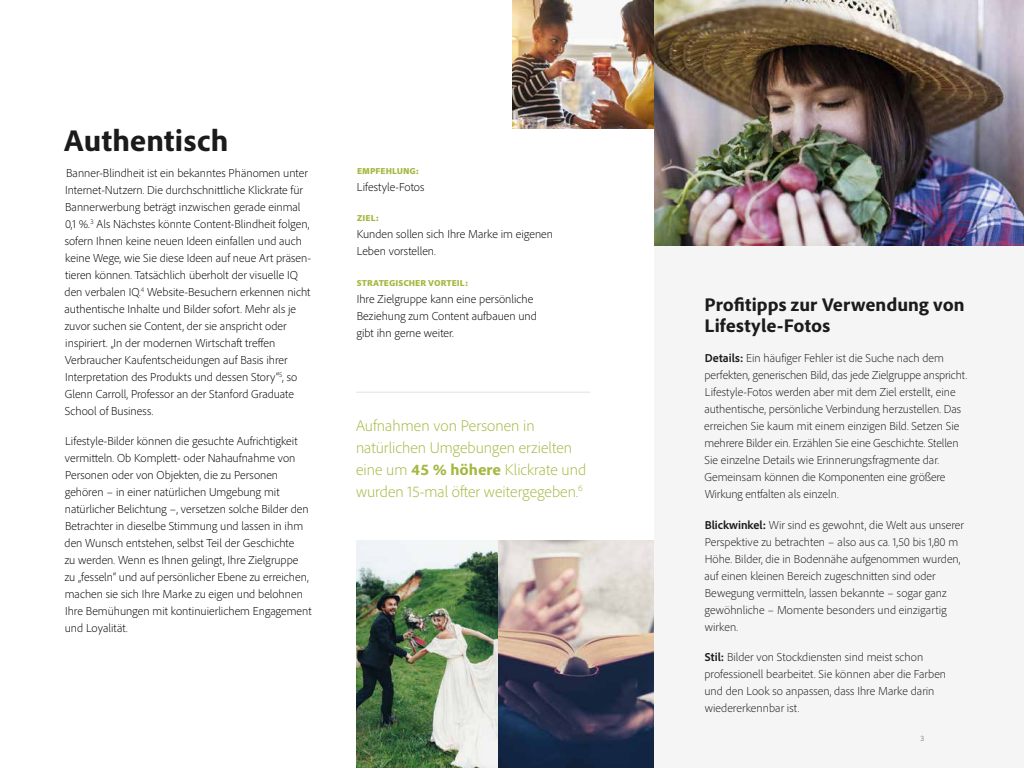
<style>
.page{position:relative;width:1024px;height:768px;background:#fff}
.page>*{position:absolute;margin:0;border:0;box-sizing:border-box;transform-origin:0 0}
.t1{font:800 31px "Adobe Clean";letter-spacing:.005em;color:#1c1b1b}
.t2{font:800 19px/21px "Adobe Clean";color:#1c1b1b}
.t3{font:300 16px/22px "Adobe Clean";color:#a4b83f}
.t4{font:300 12px/17px "Adobe Clean";color:#000}
.t5{font:300 12px/17px "Adobe Clean";color:#1c1b1b}
.t6{font:900 9px "Adobe Clean";color:#a4b83f}
.t7{font:300 8px "Adobe Clean";color:#5a5a5a}
.s1{font-weight:800}
.s2{font-weight:700}
</style>
<div class="page">
<img style="left:512px;top:0;width:142px;height:128px">
<img style="left:654px;top:0;width:370px;height:245px">
<hr style="left:356px;top:392px;width:234px;height:1px;background:#e1e1e1">
<img style="left:356px;top:540px;width:298px;height:228px">
<div style="left:654px;top:246px;width:370px;height:522px;background:#f5f5f5"></div>
<h1 class="t1" style="left:64px;top:120px;width:166px">Authentisch</h1>
<p class="t4" style="left:65px;top:164px;width:248px">Banner-Blindheit ist ein bekanntes Phänomen unter Internet-Nutzern. Die durchschnittliche Klickrate für Bannerwerbung beträgt inzwischen gerade einmal 0,1 %.<sup>3</sup> Als Nächstes könnte Content-Blindheit folgen, sofern Ihnen keine neuen Ideen einfallen und auch keine Wege, wie Sie diese Ideen auf neue Art präsen&shy;tieren können. Tatsächlich überholt der visuelle IQ den verbalen IQ.<sup>4</sup> Website-Besuchern erkennen nicht authentische Inhalte und Bilder sofort. Mehr als je zuvor suchen sie Content, der sie anspricht oder inspiriert. „In der modernen Wirtschaft treffen Verbraucher Kaufentscheidungen auf Basis ihrer Interpretation des Produkts und dessen Story“<sup>5</sup>, so Glenn Carroll, Professor an der Stanford Graduate School of Business.</p>
<p class="t4" style="left:65px;top:432px;width:249px">Lifestyle-Bilder können die gesuchte Aufrichtigkeit vermitteln. Ob Komplett- oder Nahaufnahme von Personen oder von Objekten, die zu Personen gehören – in einer natürlichen Umgebung mit natürlicher Belichtung –, versetzen solche Bilder den Betrachter in dieselbe Stimmung und lassen in ihm den Wunsch entstehen, selbst Teil der Geschichte<br>zu werden. Wenn es Ihnen gelingt, Ihre Zielgruppe zu „fesseln“ und auf persönlicher Ebene zu erreichen, machen sie sich Ihre Marke zu eigen und belohnen Ihre Bemühungen mit kontinuierlichem Engagement und Loyalität.</p>
<p class="t6" style="left:357px;top:165px;width:63px">EMPFEHLUNG:</p>
<p class="t4" style="left:357px;top:178px;width:69px">Lifestyle-Fotos</p>
<p class="t6" style="left:357px;top:212px;width:24px">ZIEL:</p>
<p class="t4" style="left:357px;top:225px;width:198px">Kunden sollen sich Ihre Marke im eigenen<br>Leben vorstellen.</p>
<p class="t6" style="left:357px;top:277px;width:113px">STRATEGISCHER VORTEIL:</p>
<p class="t4" style="left:356px;top:290px;width:182px">Ihre Zielgruppe kann eine persönliche<br>Beziehung zum Content aufbauen und gibt ihn gerne weiter.</p>
<h3 class="t3" style="left:356px;top:414px;width:232px">Aufnahmen von Personen in natürlichen Umgebungen erzielten eine um <span class="s1">45 % höhere</span> Klickrate und wurden 15-mal öfter weitergegeben.<sup>6</sup></h3>
<h2 class="t2" style="left:704px;top:293px;width:262px">Profitipps zur Verwendung von<br>Lifestyle-Fotos</h2>
<p class="t5" style="left:704px;top:350px;width:265px"><span class="s2">Details:</span> Ein häufiger Fehler ist die Suche nach dem perfekten, generischen Bild, das jede Zielgruppe anspricht.<br>Lifestyle-Fotos werden aber mit dem Ziel erstellt, eine authentische, persönliche Verbindung herzustellen. Das erreichen Sie kaum mit einem einzigen Bild. Setzen Sie mehrere Bilder ein. Erzählen Sie eine Geschichte. Stellen Sie einzelne Details wie Erinnerungsfragmente dar.<br>Gemeinsam können die Komponenten eine größere Wirkung entfalten als einzeln.</p>
<p class="t5" style="left:704px;top:516px;width:261px"><span class="s2">Blickwinkel:</span> Wir sind es gewohnt, die Welt aus unserer Perspektive zu betrachten – also aus ca. 1,50 bis 1,80 m Höhe. Bilder, die in Bodennähe aufgenommen wurden, auf einen kleinen Bereich zugeschnitten sind oder Bewegung vermitteln, lassen bekannte – sogar ganz gewöhnliche – Momente besonders und einzigartig wirken.</p>
<p class="t5" style="left:704px;top:649px;width:243px"><span class="s2">Stil:</span> Bilder von Stockdiensten sind meist schon professionell bearbeitet. Sie können aber die Farben und den Look so anpassen, dass Ihre Marke darin wiedererkennbar ist.</p>
<p class="t7" style="left:920px;top:733px;width:5px">3</p>
</div>
